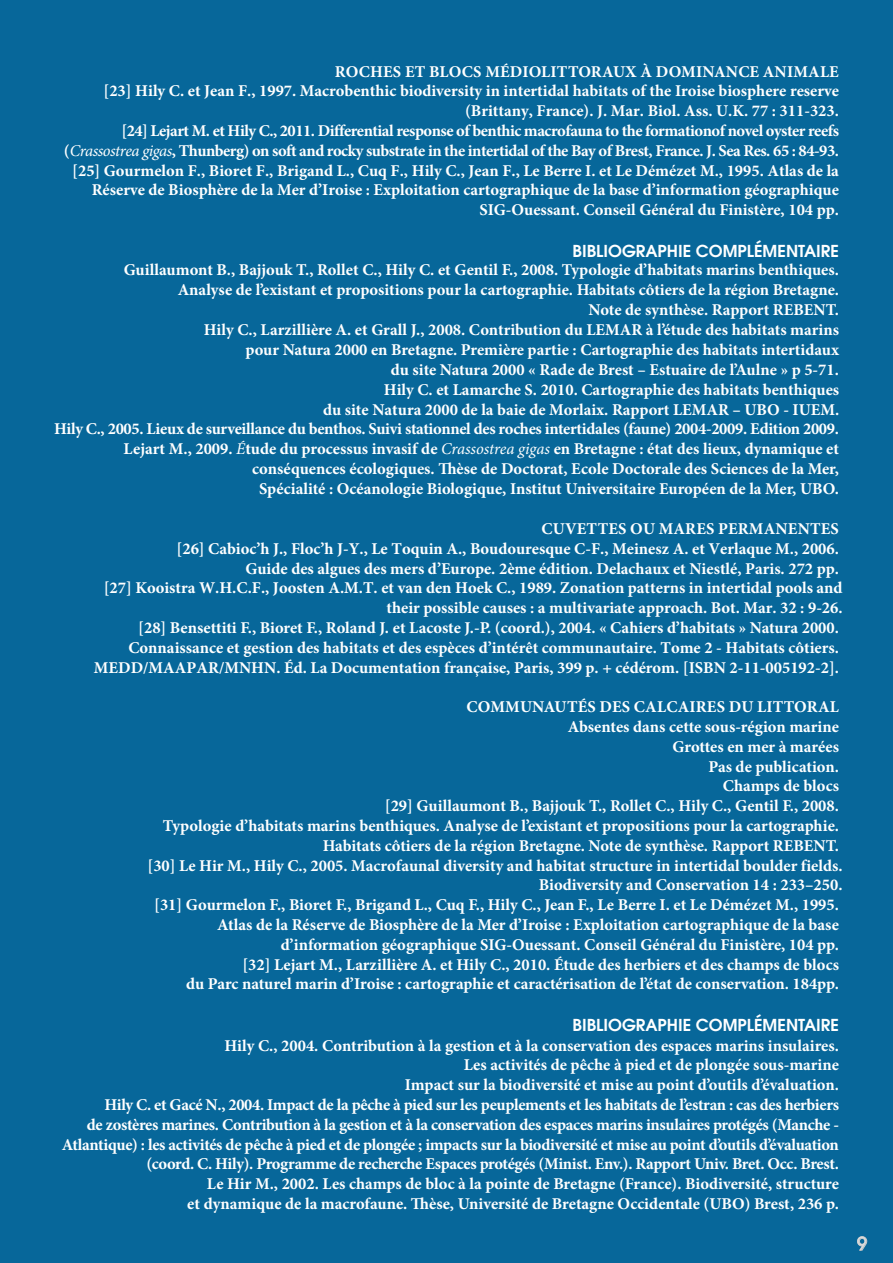
<style>
.page{position:relative;width:893px;height:1263px;background:#07679a}
.page>*{position:absolute;margin:0;border:0;box-sizing:border-box;transform-origin:0 0}
.t1{font:500 18px "Avant Garde LT";color:#dadada}
.t2{font:700 16.5px/19.8px "Minion Pro";color:#fff;text-align:right}
.t3{font:600 16.5px "Avant Garde LT";color:#fff}
.s1{font-weight:400;font-style:italic}
</style>
<div class="page">
<svg style="left:857px;top:1236px;width:10px;height:15px"></svg>
<p class="t2" style="left:64px;top:61px;width:777px">ROCHES ET BLOCS MÉDIOLITTORAUX À DOMINANCE ANIMALE<br>[23] Hily C. et Jean F., 1997. Macrobenthic biodiversity in intertidal habitats of the Iroise biosphere reserve (Brittany, France). J. Mar. Biol. Ass. U.K. 77 : 311-323.<br>[24] Lejart M. et Hily C., 2011. Differential response of benthic macrofauna to the formationof novel oyster reefs (<span class="s1">Crassostrea gigas</span>, Thunberg) on soft and rocky substrate in the intertidal of the Bay of Brest, France. J. Sea Res. 65 : 84-93. [25] Gourmelon F., Bioret F., Brigand L., Cuq F., Hily C., Jean F., Le Berre I. et Le Démézet M., 1995. Atlas de la Réserve de Biosphère de la Mer d’Iroise : Exploitation cartographique de la base d’information géographique SIG-Ouessant. Conseil Général du Finistère, 104 pp.</p>
<p class="t3" style="left:572px;top:240px;width:268px">BIBLIOGRAPHIE COMPLÉMENTAIRE</p>
<p class="t2" style="left:54px;top:260px;width:787px">Guillaumont B., Bajjouk T., Rollet C., Hily C. et Gentil F., 2008. Typologie d’habitats marins benthiques.<br>Analyse de l’existant et propositions pour la cartographie. Habitats côtiers de la région Bretagne.<br>Note de synthèse. Rapport REBENT.<br>Hily C., Larzillière A. et Grall J., 2008. Contribution du LEMAR à l’étude des habitats marins<br>pour Natura 2000 en Bretagne. Première partie : Cartographie des habitats intertidaux<br>du site Natura 2000 « Rade de Brest – Estuaire de l’Aulne » p 5-71.<br>Hily C. et Lamarche S. 2010. Cartographie des habitats benthiques<br>du site Natura 2000 de la baie de Morlaix. Rapport LEMAR – UBO - IUEM.<br>Hily C., 2005. Lieux de surveillance du benthos. Suivi stationnel des roches intertidales (faune) 2004-2009. Edition 2009.<br>Lejart M., 2009. <span class="s1">É</span>tude du processus invasif de <span class="s1">Crassostrea gigas</span> en Bretagne : état des lieux, dynamique et conséquences écologiques. Thèse de Doctorat, Ecole Doctorale des Sciences de la Mer,<br>Spécialité : Océanologie Biologique, Institut Universitaire Européen de la Mer, UBO.</p>
<p class="t2" style="left:94px;top:518px;width:750px">CUVETTES OU MARES PERMANENTES<br>[26] Cabioc’h J., Floc’h J-Y., Le Toquin A., Boudouresque C-F., Meinesz A. et Verlaque M., 2006.<br>Guide des algues des mers d’Europe. 2ème édition. Delachaux et Niestlé, Paris. 272 pp.<br>[27] Kooistra W.H.C.F., Joosten A.M.T. et van den Hoek C., 1989. Zonation patterns in intertidal pools and their possible causes : a multivariate approach. Bot. Mar. 32 : 9-26.<br>[28] Bensettiti F., Bioret F., Roland J. et Lacoste J.-P. (coord.), 2004. « Cahiers d’habitats » Natura 2000.<br>Connaissance et gestion des habitats et des espèces d’intérêt communautaire. Tome 2 - Habitats côtiers.<br>MEDD/MAAPAR/MNHN. Éd. La Documentation française, Paris, 399 p. + cédérom. [ISBN 2-11-005192-2].</p>
<p class="t2" style="left:148px;top:697px;width:696px">COMMUNAUTÉS DES CALCAIRES DU LITTORAL<br>Absentes dans cette sous-région marine<br>Grottes en mer à marées<br>Pas de publication.<br>Champs de blocs<br>[29] Guillaumont B., Bajjouk T., Rollet C., Hily C., Gentil F., 2008.<br>Typologie d’habitats marins benthiques. Analyse de l’existant et propositions pour la cartographie.<br>Habitats côtiers de la région Bretagne. Note de synthèse. Rapport REBENT.<br>[30] Le Hir M., Hily C., 2005. Macrofaunal diversity and habitat structure in intertidal boulder fields.<br>Biodiversity and Conservation 14 : 233–250.<br>[31] Gourmelon F., Bioret F., Brigand L., Cuq F., Hily C., Jean F., Le Berre I. et Le Démézet M., 1995.<br>Atlas de la Réserve de Biosphère de la Mer d’Iroise : Exploitation cartographique de la base d’information géographique SIG-Ouessant. Conseil Général du Finistère, 104 pp.<br>[32] Lejart M., Larzillière A. et Hily C., 2010. Étude des herbiers et des champs de blocs<br>du Parc naturel marin d’Iroise : cartographie et caractérisation de l’état de conservation. 184pp.</p>
<p class="t3" style="left:572px;top:1014px;width:268px">BIBLIOGRAPHIE COMPLÉMENTAIRE</p>
<p class="t2" style="left:62px;top:1035px;width:779px">Hily C., 2004. Contribution à la gestion et à la conservation des espaces marins insulaires.<br>Les activités de pêche à pied et de plongée sous-marine<br>Impact sur la biodiversité et mise au point d’outils d’évaluation.<br>Hily C. et Gacé N., 2004. Impact de la pêche à pied sur les peuplements et les habitats de l’estran : cas des herbiers<br>de zostères marines. Contribution à la gestion et à la conservation des espaces marins insulaires protégés (Manche - Atlantique) : les activités de pêche à pied et de plongée ; impacts sur la biodiversité et mise au point d’outils d’évaluation (coord. C. Hily). Programme de recherche Espaces protégés (Minist. Env.). Rapport Univ. Bret. Occ. Brest.<br>Le Hir M., 2002. Les champs de bloc à la pointe de Bretagne (France). Biodiversité, structure<br>et dynamique de la macrofaune. Thèse, Université de Bretagne Occidentale (UBO) Brest, 236 p.</p>
<p class="t1" style="left:857px;top:1232px;width:11px">9</p>
</div>
